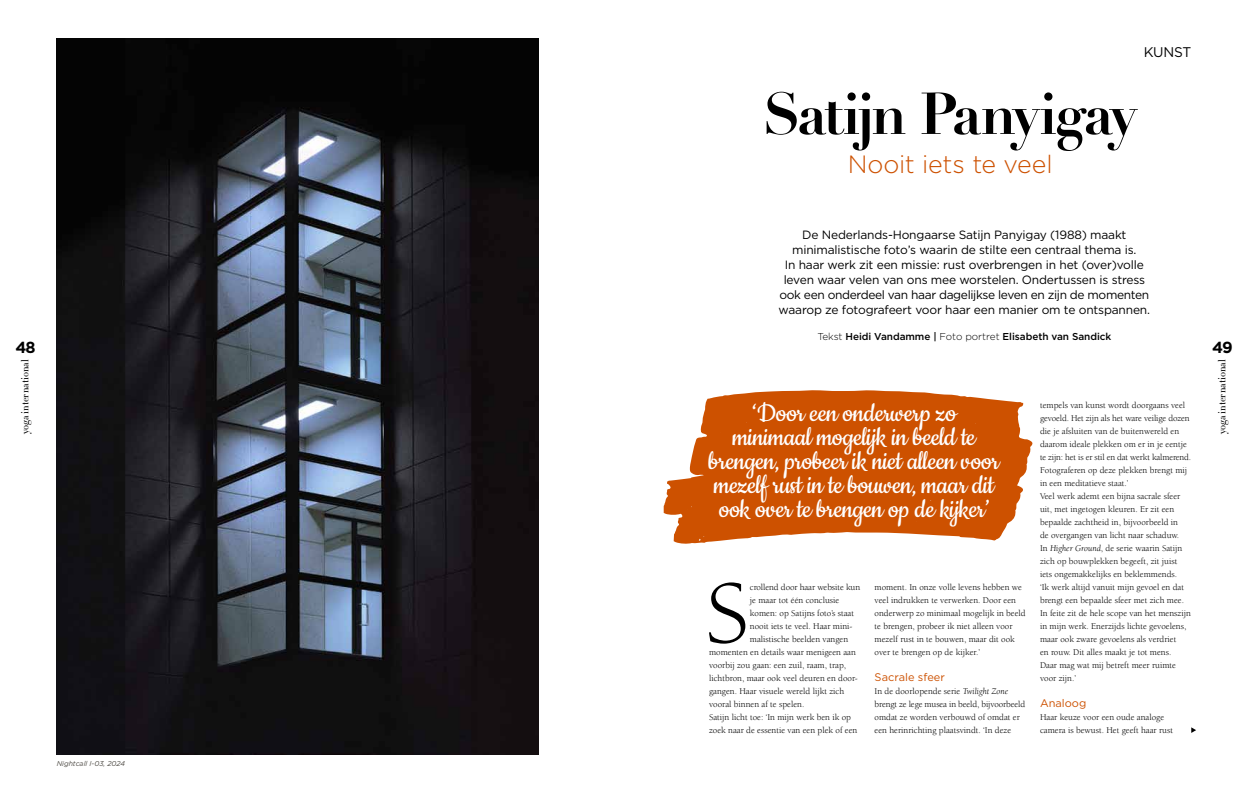
<style>
.page{position:relative;width:1248px;height:794px;background:#fff}
.page>*{position:absolute;margin:0;border:0;box-sizing:border-box;transform-origin:0 0}
.t1{font:90.9px "Berkeley Std";color:#000}
.t2{font:700 58px "Didot";letter-spacing:-.065em;color:#000}
.t3{font:30px/24px "Cookie";letter-spacing:-.015em;color:#fff;text-align:center}
.t4{font:300 25px "Gotham";letter-spacing:-.01em;color:#cd5100}
.t5{font:700 16px "Gotham";color:#000}
.t6{font:14px "Gotham";letter-spacing:-.025em;color:#000}
.t7{font:12px/15px "Gotham";letter-spacing:-.015em;color:#000;text-align:center}
.t8{font:11px "Gotham";letter-spacing:.005em;color:#cd5100}
.t9{font:500 10px "Gotham";letter-spacing:-.005em;color:#000}
.t10{font:10px "Didot HTF L06 Light";color:#000}
.t11{font:9px/13px "Berkeley Std";color:#000}
.t12{font:italic 7px "Gotham";color:#4b4842}
.s1{font-weight:300}
.s2{font-style:italic}
</style>
<div class="page">
<img style="left:57px;top:38px;width:482px;height:716px">
<svg style="left:673px;top:515px;width:343px;height:29px;fill:#cd5100"></svg>
<svg style="left:663px;top:395px;width:61px;height:120px;fill:#cd5100"></svg>
<div style="left:724px;top:390px;width:308px;height:125px;background:#cd5100"></div>
<svg style="left:1191px;top:727px;width:4px;height:6px"></svg>
<h3 class="t6" style="left:1143px;top:44px;width:49px">KUNST</h3>
<h2 class="t2" style="left:762px;top:77px;width:376px">Satijn Panyigay</h2>
<h3 class="t4" style="left:847px;top:150px;width:206px">Nooit iets te veel</h3>
<p class="t7" style="left:778px;top:227px;width:373px">De Nederlands-Hongaarse Satijn Panyigay (1988) maakt minimalistische foto’s waarin de stilte een centraal thema is.<br>In haar werk zit een missie: rust overbrengen in het (over)volle leven waar velen van ons mee worstelen. Ondertussen is stress ook een onderdeel van haar dagelijkse leven en zijn de momenten waarop ze fotografeert voor haar een manier om te ontspannen.</p>
<p class="t9" style="left:817px;top:330px;width:295px"><span class="s1">Tekst</span> Heidi Vandamme | <span class="s1">Foto portret</span> Elisabeth van Sandick</p>
<h3 class="t5" style="left:15px;top:338px;width:22px">48</h3>
<h3 class="t5" style="left:1211px;top:338px;width:22px">49</h3>
<p class="t10" style="left:19px;top:434px;width:77px;rotate:-90deg">yoga international</p>
<p class="t10" style="left:1215px;top:434px;width:77px;rotate:-90deg">yoga international</p>
<p class="t11" style="left:1039px;top:399px;width:153px">tempels van kunst wordt doorgaans veel gevoeld. Het zijn als het ware veilige dozen die je afsluiten van de buitenwereld en daarom ideale plekken om er in je eentje te zijn: het is er stil en dat werkt kalmerend.<br>Fotograferen op deze plekken brengt mij in een meditatieve staat.’<br>Veel werk ademt een bijna sacrale sfeer uit, met ingetogen kleuren. Er zit een bepaalde zachtheid in, bijvoorbeeld in<br>de overgangen van licht naar schaduw.<br>In <span class="s2">Higher Ground</span>, de serie waarin Satijn zich op bouwplekken begeeft, zit juist iets ongemakkelijks en beklemmends.<br>‘Ik werk altijd vanuit mijn gevoel en dat brengt een bepaalde sfeer met zich mee.<br>In feite zit de hele scope van het menszijn in mijn werk. Enerzijds lichte gevoelens, maar ook zware gevoelens als verdriet<br>en rouw. Dit alles maakt je tot mens.<br>Daar mag wat mij betreft meer ruimte voor zijn.’</p>
<p class="t8" style="left:1039px;top:697px;width:48px">Analoog</p>
<p class="t11" style="left:1039px;top:711px;width:134px">Haar keuze voor een oude analoge camera is bewust. Het geeft haar rust</p>
<h3 class="t3" style="left:708px;top:401px;width:292px">‘Door een onderwerp zo minimaal mogelijk in beeld te brengen, probeer ik niet alleen voor mezelf rust in te bouwen, maar dit ook over te brengen op de kijker’</h3>
<h1 class="t1" style="left:705px;top:564px;width:45px">S</h1>
<p class="t11" style="left:749px;top:581px;width:112px">crollend door haar website kun</p>
<p class="t11" style="left:874px;top:580px;width:153px">moment. In onze volle levens hebben we veel indrukken te verwerken. Door een onderwerp zo minimaal mogelijk in beeld te brengen, probeer ik niet alleen voor mezelf rust in te bouwen, maar dit ook over te brengen op de kijker.’</p>
<p class="t8" style="left:874px;top:671px;width:72px">Sacrale sfeer</p>
<p class="t11" style="left:874px;top:685px;width:152px">In de doorlopende serie <span class="s2">Twilight Zone </span>brengt ze lege musea in beeld, bijvoorbeeld omdat ze worden verbouwd of omdat er een herinrichting plaatsvindt. ‘In deze</p>
<p class="t11" style="left:749px;top:594px;width:91px">je maar tot één conclusie</p>
<p class="t11" style="left:749px;top:607px;width:106px">komen: op Satijns foto’s staat</p>
<p class="t11" style="left:749px;top:620px;width:104px">nooit iets te veel. Haar mini-</p>
<p class="t11" style="left:749px;top:633px;width:100px">malistische beelden vangen</p>
<p class="t11" style="left:709px;top:646px;width:148px">momenten en details waar menigeen aan</p>
<p class="t11" style="left:709px;top:658px;width:139px">voorbij zou gaan: een zuil, raam, trap,</p>
<p class="t11" style="left:709px;top:671px;width:150px">lichtbron, maar ook veel deuren en door-</p>
<p class="t11" style="left:709px;top:684px;width:137px">gangen. Haar visuele wereld lijkt zich</p>
<p class="t11" style="left:709px;top:697px;width:97px">vooral binnen af te spelen.</p>
<p class="t11" style="left:709px;top:710px;width:143px">Satijn licht toe: ‘In mijn werk ben ik op</p>
<p class="t11" style="left:709px;top:723px;width:150px">zoek naar de essentie van een plek of een</p>
<p class="t12" style="left:57px;top:759px;width:70px">Nightcall I-03, 2024</p>
</div>
